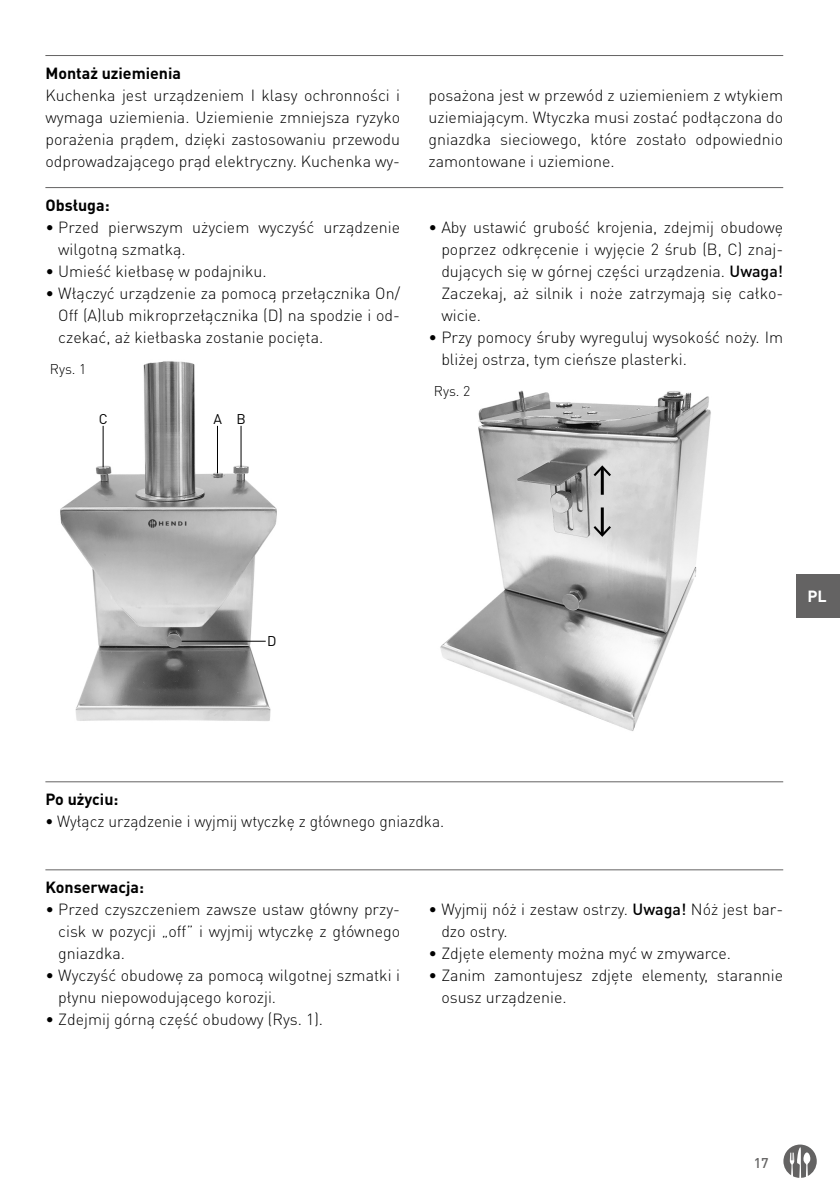
<style>
.page{position:relative;width:840px;height:1191px;background:#fff}
.page>*{position:absolute;margin:0;border:0;box-sizing:border-box;transform-origin:0 0}
.t1{font:300 16px/22px "DIN Pro";color:#000;text-align:justify}
.t2{font:700 16px "DIN Pro";color:#000}
.t3{font:700 16px "DIN Pro";color:#fff}
.t4{font:300 14px "DIN Pro";color:#000}
.t5{font:14px "DIN Pro";color:#000}
.t6{font:500 14px "DIN Pro";color:#646363}
.s1{font-weight:500}
</style>
<div class="page">
<div style="left:796px;top:574px;width:43px;height:43px;background:#646363"></div>
<svg style="left:783px;top:1144px;width:33px;height:33px"></svg>
<hr style="left:45px;top:55px;width:737px;height:1px;background:#646363">
<hr style="left:45px;top:187px;width:737px;height:1px;background:#646363">
<img style="left:60px;top:361px;width:217px;height:360px">
<hr style="left:217px;top:426px;width:1px;height:47px;background:#000">
<hr style="left:240px;top:426px;width:1px;height:41px;background:#000">
<hr style="left:103px;top:426px;width:1px;height:41px;background:#000">
<hr style="left:181px;top:640px;width:84px;height:1px;background:#000">
<img style="left:440px;top:390px;width:271px;height:341px">
<hr style="left:600px;top:468px;width:3px;height:27px;background:#000">
<svg style="left:593px;top:465px;width:17px;height:11px"></svg>
<hr style="left:600px;top:507px;width:3px;height:27px;background:#000">
<svg style="left:593px;top:526px;width:17px;height:11px"></svg>
<hr style="left:45px;top:781px;width:737px;height:1px;background:#646363">
<hr style="left:45px;top:869px;width:737px;height:1px;background:#646363">
<p class="t2" style="left:45px;top:60px;width:137px">Montaż uziemienia</p>
<p class="t1" style="left:45px;top:83px;width:356px">Kuchenka jest urządzeniem I klasy ochronności i wymaga uziemienia. Uziemienie zmniejsza ryzyko porażenia prądem, dzięki zastosowaniu przewodu odprowadzającego prąd elektryczny. Kuchenka wy-</p>
<p class="t1" style="left:428px;top:83px;width:356px">posażona jest w przewód z uziemieniem z wtykiem uziemiającym. Wtyczka musi zostać podłączona do gniazdka sieciowego, które zostało odpowiednio zamontowane i uziemione.</p>
<p class="t2" style="left:45px;top:192px;width:66px">Obsługa:</p>
<p class="t1" style="left:58px;top:215px;width:343px;text-indent:-13px">• Przed pierwszym użyciem wyczyść urządzenie wilgotną szmatką.</p>
<p class="t1" style="left:45px;top:259px;width:222px">• Umieść kiełbasę w podajniku.</p>
<p class="t1" style="left:58px;top:281px;width:343px;text-indent:-13px">• Włączyć urządzenie za pomocą przełącznika On/ Off (A)lub mikroprzełącznika (D) na spodzie i od&shy;czekać, aż kiełbaska zostanie pocięta.</p>
<p class="t1" style="left:441px;top:215px;width:343px;text-indent:-13px">• Aby ustawić grubość krojenia, zdejmij obudowę poprzez odkręcenie i wyjęcie 2 śrub (B, C) znaj&shy;dujących się w górnej części urządzenia. <span class="s1">Uwaga!<br></span>Zaczekaj, aż silnik i noże zatrzymają się całko&shy;wicie.</p>
<p class="t1" style="left:441px;top:325px;width:343px;text-indent:-13px">• Przy pomocy śruby wyreguluj wysokość noży. Im bliżej ostrza, tym cieńsze plasterki.</p>
<p class="t4" style="left:433px;top:381px;width:38px">Rys. 2</p>
<p class="t4" style="left:50px;top:359px;width:38px">Rys. 1</p>
<p class="t5" style="left:99px;top:409px;width:10px">C</p>
<p class="t5" style="left:213px;top:409px;width:34px">A B</p>
<p class="t5" style="left:267px;top:631px;width:11px">D</p>
<p class="t3" style="left:807px;top:583px;width:21px">PL</p>
<p class="t2" style="left:45px;top:786px;width:75px">Po użyciu:</p>
<p class="t1" style="left:45px;top:809px;width:400px"><span class="s1">•</span> Wyłącz urządzenie i wyjmij wtyczkę z głównego gniazdka.</p>
<p class="t2" style="left:45px;top:874px;width:100px">Konserwacja:</p>
<p class="t1" style="left:58px;top:897px;width:343px;text-indent:-13px">• Przed czyszczeniem zawsze ustaw główny przy&shy;cisk w pozycji „off” i wyjmij wtyczkę z głównego gniazdka.</p>
<p class="t1" style="left:58px;top:963px;width:343px;text-indent:-13px">• Wyczyść obudowę za pomocą wilgotnej szmatki i płynu niepowodującego korozji.</p>
<p class="t1" style="left:45px;top:1007px;width:279px">• Zdejmij górną część obudowy (Rys. 1).</p>
<p class="t1" style="left:441px;top:897px;width:343px;text-indent:-13px">• Wyjmij nóż i zestaw ostrzy. <span class="s1">Uwaga!</span> Nóż jest bar&shy;dzo ostry.</p>
<p class="t1" style="left:428px;top:941px;width:304px">• Zdjęte elementy można myć w zmywarce.</p>
<p class="t1" style="left:441px;top:963px;width:343px;text-indent:-13px">• Zanim zamontujesz zdjęte elementy, starannie osusz urządzenie.</p>
<p class="t6" style="left:753px;top:1151px;width:16px">17</p>
</div>
